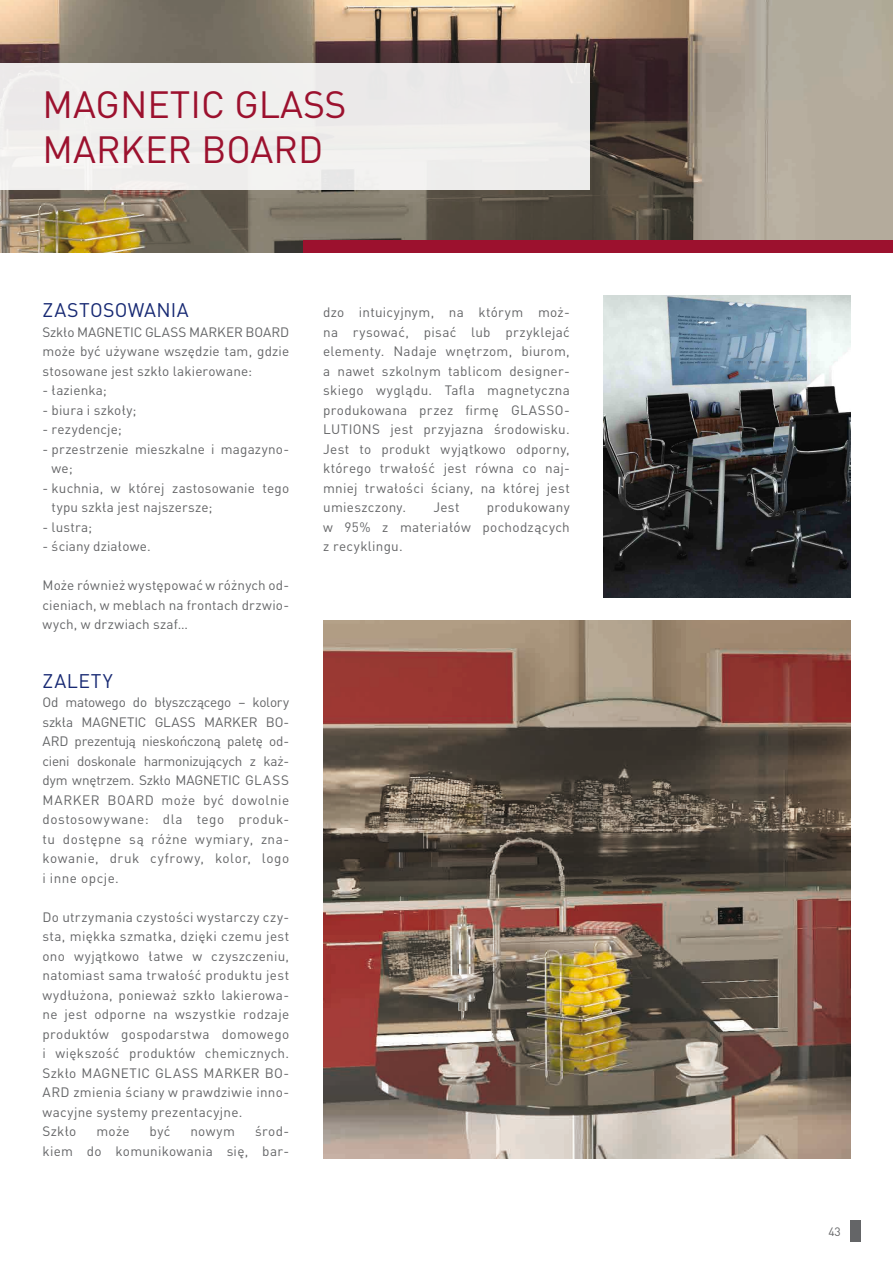
<style>
.page{position:relative;width:893px;height:1263px;background:#fff}
.page>*{position:absolute;margin:0;border:0;box-sizing:border-box;transform-origin:0 0}
.t1{font:37.5px "DIN Pro Pl";color:#9c112e}
.t2{font:19.5px "DIN Pro Pl";letter-spacing:.025em;color:#172973}
.TEKST{font:13.5px/19.5px "DIN Pro Pl";letter-spacing:.02em;color:#646567;text-align:justify}
.t3{font:12px "DIN Pro Pl";color:#646567}
</style>
<div class="page">
<div style="left:850px;top:1220px;width:11px;height:22px;background:#646567"></div>
<img style="left:0;top:0;width:893px;height:253px">
<div style="left:304px;top:240px;width:589px;height:13px;background:#9c112e"></div>
<div style="left:0;top:63px;width:589px;height:126px;background:#f0efed"></div>
<img style="left:323px;top:621px;width:527px;height:538px">
<img style="left:604px;top:295px;width:246px;height:302px">
<p class="t1" style="left:43px;top:81px;width:306px">MAGNETIC GLASS</p>
<p class="t1" style="left:43px;top:126px;width:282px">MARKER BOARD</p>
<h1 class="t2" style="left:43px;top:298px;width:148px">ZASTOSOWANIA</h1>
<p class="TEKST" style="left:43px;top:322px;width:248px">Szkło MAGNETIC GLASS MARKER BOARD może być używane wszędzie tam, gdzie stosowane jest szkło lakierowane:</p>
<p class="TEKST" style="left:43px;top:380px;width:66px">- łazienka;</p>
<p class="TEKST" style="left:43px;top:400px;width:95px">- biura i szkoły;</p>
<p class="TEKST" style="left:43px;top:419px;width:81px">- rezydencje;</p>
<p class="TEKST" style="left:52px;top:439px;width:239px;text-indent:-9px">- przestrzenie mieszkalne i magazyno&shy;we;</p>
<p class="TEKST" style="left:52px;top:478px;width:239px;text-indent:-9px">- kuchnia, w której zastosowanie tego typu szkła jest najszersze;</p>
<p class="TEKST" style="left:43px;top:517px;width:51px">- lustra;</p>
<p class="TEKST" style="left:43px;top:536px;width:110px">- ściany działowe.</p>
<p class="TEKST" style="left:43px;top:575px;width:248px">Może również występować w różnych od&shy;cieniach, w meblach na frontach drzwio&shy;wych, w drzwiach szaf…</p>
<h1 class="t2" style="left:43px;top:668px;width:72px">ZALETY</h1>
<p class="TEKST" style="left:43px;top:692px;width:248px">Od matowego do błyszczącego – kolory szkła MAGNETIC GLASS MARKER BO-ARD prezentują nieskończoną paletę od&shy;cieni doskonale harmonizujących z każ&shy;dym wnętrzem. Szkło MAGNETIC GLASS MARKER BOARD może być dowolnie dostosowywane: dla tego produk&shy;tu dostępne są różne wymiary, zna&shy;kowanie, druk cyfrowy, kolor, logo i inne opcje.</p>
<p class="TEKST" style="left:43px;top:907px;width:248px">Do utrzymania czystości wystarczy czy&shy;sta, miękka szmatka, dzięki czemu jest ono wyjątkowo łatwe w czyszczeniu, natomiast sama trwałość produktu jest wydłużona, ponieważ szkło lakierowa&shy;ne jest odporne na wszystkie rodzaje produktów gospodarstwa domowego i większość produktów chemicznych.<br>Szkło MAGNETIC GLASS MARKER BO-ARD zmienia ściany w prawdziwie inno&shy;wacyjne systemy prezentacyjne.</p>
<p class="TEKST" style="left:43px;top:1121px;width:35px">Szkło</p>
<p class="TEKST" style="left:96px;top:1121px;width:35px">może</p>
<p class="TEKST" style="left:150px;top:1121px;width:22px">być</p>
<p class="TEKST" style="left:190px;top:1121px;width:46px">nowym</p>
<p class="TEKST" style="left:43px;top:1121px;width:248px;text-align:right">środ-<br>kiem do komunikowania się, bar-</p>
<p class="TEKST" style="left:323px;top:302px;width:248px">dzo intuicyjnym, na którym moż&shy;na rysować, pisać lub przyklejać elementy. Nadaje wnętrzom, biurom, a nawet szkolnym tablicom designer&shy;skiego wyglądu. Tafla magnetyczna produkowana przez firmę GLASSO-LUTIONS jest przyjazna środowisku.<br>Jest to produkt wyjątkowo odporny, którego trwałość jest równa co naj&shy;mniej trwałości ściany, na której jest umieszczony.</p>
<p class="TEKST" style="left:323px;top:497px;width:248px;text-indent:164px">produkowany w 95% z materiałów pochodzących z recyklingu.</p>
<p class="TEKST" style="left:433px;top:497px;width:28px">Jest</p>
<p class="t3" style="left:828px;top:1224px;width:14px">43</p>
</div>
